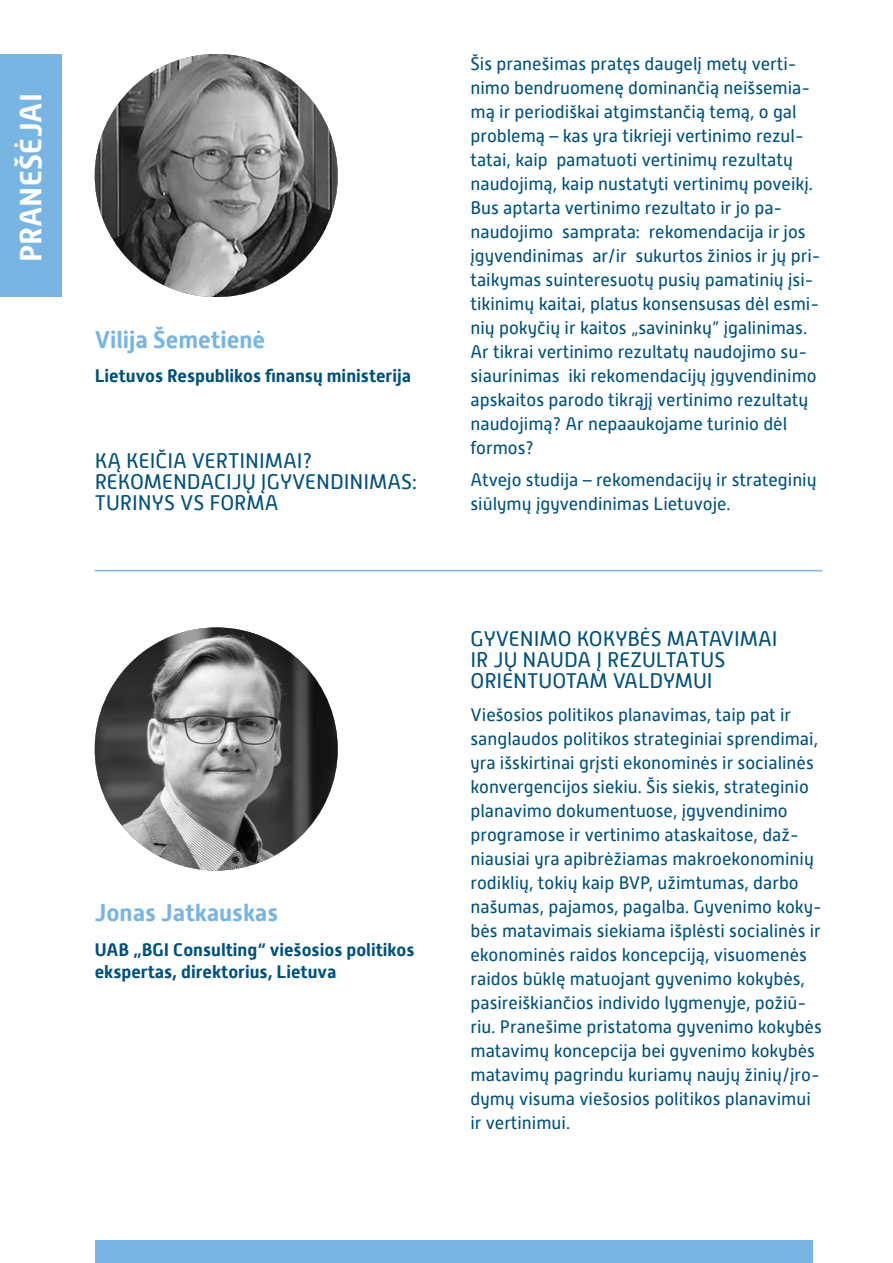
<style>
.page{position:relative;width:893px;height:1263px;background:#fff}
.page>*{position:absolute;margin:0;border:0;box-sizing:border-box;transform-origin:0 0}
.t1{font:700 30.45px "Alwyn New W00";letter-spacing:.01em;color:#fff}
.t2{font:700 24px "Alwyn New W00";color:#79b5e3}
.t3{font:21px/21px "Alwyn New W00";color:#00517d}
.t4{font:18px/24px "Alwyn New W00";color:#00517d}
.t5{font:700 18px/22.5px "Alwyn New W00";color:#00517d}
</style>
<div class="page">
<div style="left:95px;top:1240px;width:717px;height:23px;background:#79b5e3"></div>
<hr style="left:95px;top:570px;width:727px;height:1px;background:#79b5e3">
<div style="left:0;top:54px;width:61px;height:243px;background:#79b5e3"></div>
<svg style="left:94px;top:54px;width:244px;height:243px"></svg>
<svg style="left:94px;top:627px;width:244px;height:244px"></svg>
<h1 class="t1" style="left:13px;top:262px;width:171px;rotate:-90deg">PRANEŠĖJAI</h1>
<h2 class="t2" style="left:95px;top:325px;width:172px">Vilija Šemetienė</h2>
<p class="t5" style="left:95px;top:365px;width:318px">Lietuvos Respublikos finansų ministerija</p>
<p class="t3" style="left:95px;top:451px;width:324px">KĄ KEIČIA VERTINIMAI?<br>REKOMENDACIJŲ ĮGYVENDINIMAS:<br>TURINYS VS FORMA</p>
<h2 class="t2" style="left:95px;top:899px;width:185px">Jonas Jatkauskas</h2>
<p class="t5" style="left:95px;top:938px;width:321px">UAB „BGI Consulting“ viešosios politikos ekspertas, direktorius, Lietuva</p>
<p class="t4" style="left:470px;top:52px;width:352px">Šis pranešimas pratęs daugelį metų verti&shy;nimo bendruomenę dominančią neišsemia&shy;mą ir periodiškai atgimstančią temą, o gal problemą – kas yra tikrieji vertinimo rezul&shy;tatai, kaip pamatuoti vertinimų rezultatų naudojimą, kaip nustatyti vertinimų poveikį.<br>Bus aptarta vertinimo rezultato ir jo pa&shy;naudojimo samprata: rekomendacija ir jos įgyvendinimas ar/ir sukurtos žinios ir jų pri&shy;taikymas suinteresuotų pusių pamatinių įsi&shy;tikinimų kaitai, platus konsensusas dėl esmi&shy;nių pokyčių ir kaitos „savininkų” įgalinimas.<br>Ar tikrai vertinimo rezultatų naudojimo su&shy;siaurinimas iki rekomendacijų įgyvendinimo apskaitos parodo tikrąjį vertinimo rezultatų naudojimą? Ar nepaaukojame turinio dėl formos?</p>
<p class="t4" style="left:470px;top:468px;width:348px">Atvejo studija – rekomendacijų ir strateginių siūlymų įgyvendinimas Lietuvoje.</p>
<p class="t3" style="left:470px;top:629px;width:309px">GYVENIMO KOKYBĖS MATAVIMAI<br>IR JŲ NAUDA Į REZULTATUS<br>ORIENTUOTAM VALDYMUI</p>
<p class="t4" style="left:470px;top:703px;width:353px">Viešosios politikos planavimas, taip pat ir sanglaudos politikos strateginiai sprendimai, yra išskirtinai grįsti ekonominės ir socialinės konvergencijos siekiu. Šis siekis, strateginio planavimo dokumentuose, įgyvendinimo programose ir vertinimo ataskaitose, daž&shy;niausiai yra apibrėžiamas makroekonominių rodiklių, tokių kaip BVP, užimtumas, darbo našumas, pajamos, pagalba. Gyvenimo koky&shy;bės matavimais siekiama išplėsti socialinės ir ekonominės raidos koncepciją, visuomenės raidos būklę matuojant gyvenimo kokybės, pasireiškiančios individo lygmenyje, požiū&shy;riu. Pranešime pristatoma gyvenimo kokybės matavimų koncepcija bei gyvenimo kokybės matavimų pagrindu kuriamų naujų žinių/įro&shy;dymų visuma viešosios politikos planavimui ir vertinimui.</p>
</div>
